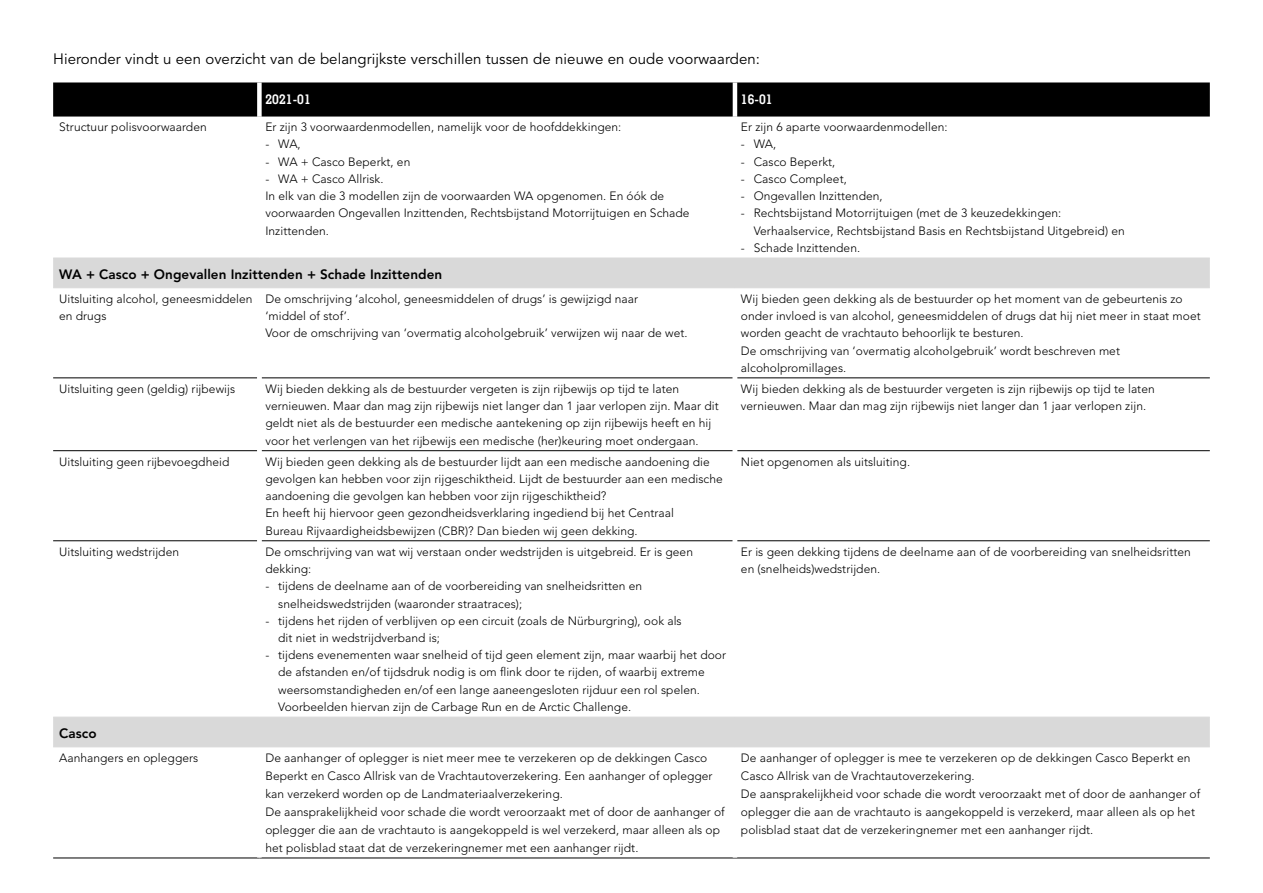
<style>
.page{position:relative;width:1263px;height:893px;background:#fff}
.page>*{position:absolute;margin:0;border:0;box-sizing:border-box;transform-origin:0 0}
.t1{font:15px "Avenir LT Std";letter-spacing:.005em;color:#000}
.t2{font:800 13.5px "Avenir LT Std";letter-spacing:.005em;color:#000}
.t3{font:700 13.5px "Memphis LT Std";letter-spacing:.005em;color:#fff}
.t4{font:300 12px/17.2px "Avenir LT Std";letter-spacing:.005em;color:#000}
</style>
<div class="page">
<div style="left:53px;top:82px;width:1157px;height:35px;background:#000"></div>
<svg style="left:53px;top:259px;width:1157px;height:487px"></svg>
<hr style="left:53px;top:377px;width:204px;height:1px;background:#000">
<hr style="left:262px;top:377px;width:471px;height:1px;background:#000">
<hr style="left:737px;top:377px;width:473px;height:1px;background:#000">
<hr style="left:53px;top:450px;width:204px;height:1px;background:#000">
<hr style="left:262px;top:450px;width:471px;height:1px;background:#000">
<hr style="left:737px;top:450px;width:473px;height:1px;background:#000">
<hr style="left:53px;top:540px;width:204px;height:1px;background:#000">
<hr style="left:262px;top:540px;width:471px;height:1px;background:#000">
<hr style="left:737px;top:540px;width:473px;height:1px;background:#000">
<hr style="left:53px;top:858px;width:206px;height:1px;background:#000">
<hr style="left:259px;top:858px;width:476px;height:1px;background:#000">
<hr style="left:735px;top:858px;width:475px;height:1px;background:#000">
<div style="left:257px;top:82px;width:5px;height:35px;background:#fff"></div>
<hr style="left:733px;top:82px;width:4px;height:35px;background:#fff">
<div style="left:257px;top:288px;width:5px;height:90px;background:#fff"></div>
<hr style="left:733px;top:288px;width:4px;height:90px;background:#fff">
<div style="left:257px;top:378px;width:5px;height:73px;background:#fff"></div>
<hr style="left:733px;top:378px;width:4px;height:73px;background:#fff">
<div style="left:257px;top:451px;width:5px;height:90px;background:#fff"></div>
<hr style="left:733px;top:451px;width:4px;height:90px;background:#fff">
<div style="left:257px;top:541px;width:5px;height:176px;background:#fff"></div>
<hr style="left:733px;top:541px;width:4px;height:176px;background:#fff">
<hr style="left:53px;top:258px;width:206px;height:1px;background:#dadada">
<hr style="left:259px;top:258px;width:476px;height:1px;background:#dadada">
<hr style="left:735px;top:258px;width:475px;height:1px;background:#dadada">
<hr style="left:53px;top:287px;width:206px;height:1px;background:#dadada">
<hr style="left:259px;top:287px;width:476px;height:1px;background:#dadada">
<hr style="left:735px;top:287px;width:475px;height:1px;background:#dadada">
<hr style="left:53px;top:717px;width:206px;height:1px;background:#dadada">
<hr style="left:259px;top:717px;width:476px;height:1px;background:#dadada">
<hr style="left:735px;top:717px;width:475px;height:1px;background:#dadada">
<hr style="left:53px;top:746px;width:206px;height:1px;background:#dadada">
<hr style="left:259px;top:746px;width:476px;height:1px;background:#dadada">
<hr style="left:735px;top:746px;width:475px;height:1px;background:#dadada">
<p class="t1" style="left:53px;top:51px;width:708px">Hieronder vindt u een overzicht van de belangrijkste verschillen tussen de nieuwe en oude voorwaarden:</p>
<p class="t3" style="left:265px;top:91px;width:47px">2021-01</p>
<p class="t3" style="left:741px;top:91px;width:33px">16-01</p>
<p class="t4" style="left:59px;top:119px;width:149px">Structuur polisvoorwaarden</p>
<p class="t4" style="left:265px;top:119px;width:357px">Er zijn 3 voorwaardenmodellen, namelijk voor de hoofddekkingen:</p>
<p class="t4" style="left:265px;top:136px;width:37px">- WA,</p>
<p class="t4" style="left:265px;top:153px;width:146px">- WA + Casco Beperkt, en</p>
<p class="t4" style="left:265px;top:170px;width:426px">- WA + Casco Allrisk.<br>In elk van die 3 modellen zijn de voorwaarden WA opgenomen. En óók de voorwaarden Ongevallen Inzittenden, Rechtsbijstand Motorrijtuigen en Schade Inzittenden.</p>
<p class="t4" style="left:741px;top:118px;width:208px">Er zijn 6 aparte voorwaardenmodellen:</p>
<p class="t4" style="left:741px;top:136px;width:37px">- WA,</p>
<p class="t4" style="left:741px;top:153px;width:96px">- Casco Beperkt,</p>
<p class="t4" style="left:741px;top:170px;width:107px">- Casco Compleet,</p>
<p class="t4" style="left:741px;top:187px;width:143px">- Ongevallen Inzittenden,</p>
<p class="t4" style="left:754px;top:205px;width:373px;text-indent:-13px">- Rechtsbijstand Motorrijtuigen (met de 3 keuzedekkingen:<br>Verhaalservice, Rechtsbijstand Basis en Rechtsbijstand Uitgebreid) en</p>
<p class="t4" style="left:741px;top:239px;width:121px">- Schade Inzittenden.</p>
<p class="t2" style="left:59px;top:266px;width:385px">WA + Casco + Ongevallen Inzittenden + Schade Inzittenden</p>
<p class="t4" style="left:59px;top:290px;width:195px">Uitsluiting alcohol, geneesmiddelen en drugs</p>
<p class="t4" style="left:265px;top:290px;width:424px">De omschrijving ‘alcohol, geneesmiddelen of drugs’ is gewijzigd naar<br>‘middel of stof’.<br>Voor de omschrijving van ‘overmatig alcoholgebruik’ verwijzen wij naar de wet.</p>
<p class="t4" style="left:741px;top:290px;width:461px">Wij bieden geen dekking als de bestuurder op het moment van de gebeurtenis zo onder invloed is van alcohol, geneesmiddelen of drugs dat hij niet meer in staat moet worden geacht de vrachtauto behoorlijk te besturen.<br>De omschrijving van ‘overmatig alcoholgebruik’ wordt beschreven met alcoholpromillages.</p>
<p class="t4" style="left:59px;top:380px;width:178px">Uitsluiting geen (geldig) rijbewijs</p>
<p class="t4" style="left:265px;top:380px;width:455px">Wij bieden dekking als de bestuurder vergeten is zijn rijbewijs op tijd te laten vernieuwen. Maar dan mag zijn rijbewijs niet langer dan 1 jaar verlopen zijn. Maar dit geldt niet als de bestuurder een medische aantekening op zijn rijbewijs heeft en hij voor het verlengen van het rijbewijs een medische (her)keuring moet ondergaan.</p>
<p class="t4" style="left:741px;top:380px;width:415px">Wij bieden dekking als de bestuurder vergeten is zijn rijbewijs op tijd te laten vernieuwen. Maar dan mag zijn rijbewijs niet langer dan 1 jaar verlopen zijn.</p>
<p class="t4" style="left:59px;top:453px;width:172px">Uitsluiting geen rijbevoegdheid</p>
<p class="t4" style="left:265px;top:453px;width:459px">Wij bieden geen dekking als de bestuurder lijdt aan een medische aandoening die gevolgen kan hebben voor zijn rijgeschiktheid. Lijdt de bestuurder aan een medische aandoening die gevolgen kan hebben voor zijn rijgeschiktheid?<br>En heeft hij hiervoor geen gezondheidsverklaring ingediend bij het Centraal<br>Bureau Rijvaardigheidsbewijzen (CBR)? Dan bieden wij geen dekking.</p>
<p class="t4" style="left:741px;top:453px;width:171px">Niet opgenomen als uitsluiting.</p>
<p class="t4" style="left:59px;top:543px;width:121px">Uitsluiting wedstrijden</p>
<p class="t4" style="left:265px;top:543px;width:429px">De omschrijving van wat wij verstaan onder wedstrijden is uitgebreid. Er is geen dekking:</p>
<p class="t4" style="left:278px;top:577px;width:366px;text-indent:-13px">- tijdens de deelname aan of de voorbereiding van snelheidsritten en snelheidswedstrijden (waaronder straatraces);</p>
<p class="t4" style="left:278px;top:612px;width:405px;text-indent:-13px">- tijdens het rijden of verblijven op een circuit (zoals de Nürburgring), ook als dit niet in wedstrijdverband is;</p>
<p class="t4" style="left:278px;top:646px;width:449px;text-indent:-13px">- tijdens evenementen waar snelheid of tijd geen element zijn, maar waarbij het door de afstanden en/of tijdsdruk nodig is om flink door te rijden, of waarbij extreme weersomstandigheden en/of een lange aaneengesloten rijduur een rol spelen.<br>Voorbeelden hiervan zijn de Carbage Run en de Arctic Challenge.</p>
<p class="t4" style="left:741px;top:543px;width:451px">Er is geen dekking tijdens de deelname aan of de voorbereiding van snelheidsritten en (snelheids)wedstrijden.</p>
<p class="t2" style="left:59px;top:725px;width:39px">Casco</p>
<p class="t4" style="left:59px;top:749px;width:141px">Aanhangers en opleggers</p>
<p class="t4" style="left:265px;top:749px;width:461px;line-height:18px">De aanhanger of oplegger is niet meer mee te verzekeren op de dekkingen Casco Beperkt en Casco Allrisk van de Vrachtautoverzekering. Een aanhanger of oplegger kan verzekerd worden op de Landmateriaalverzekering.<br>De aansprakelijkheid voor schade die wordt veroorzaakt met of door de aanhanger of oplegger die aan de vrachtauto is aangekoppeld is wel verzekerd, maar alleen als op het polisblad staat dat de verzekeringnemer met een aanhanger rijdt.</p>
<p class="t4" style="left:741px;top:749px;width:461px;line-height:18px">De aanhanger of oplegger is mee te verzekeren op de dekkingen Casco Beperkt en Casco Allrisk van de Vrachtautoverzekering.<br>De aansprakelijkheid voor schade die wordt veroorzaakt met of door de aanhanger of oplegger die aan de vrachtauto is aangekoppeld is verzekerd, maar alleen als op het polisblad staat dat de verzekeringnemer met een aanhanger rijdt.</p>
</div>
